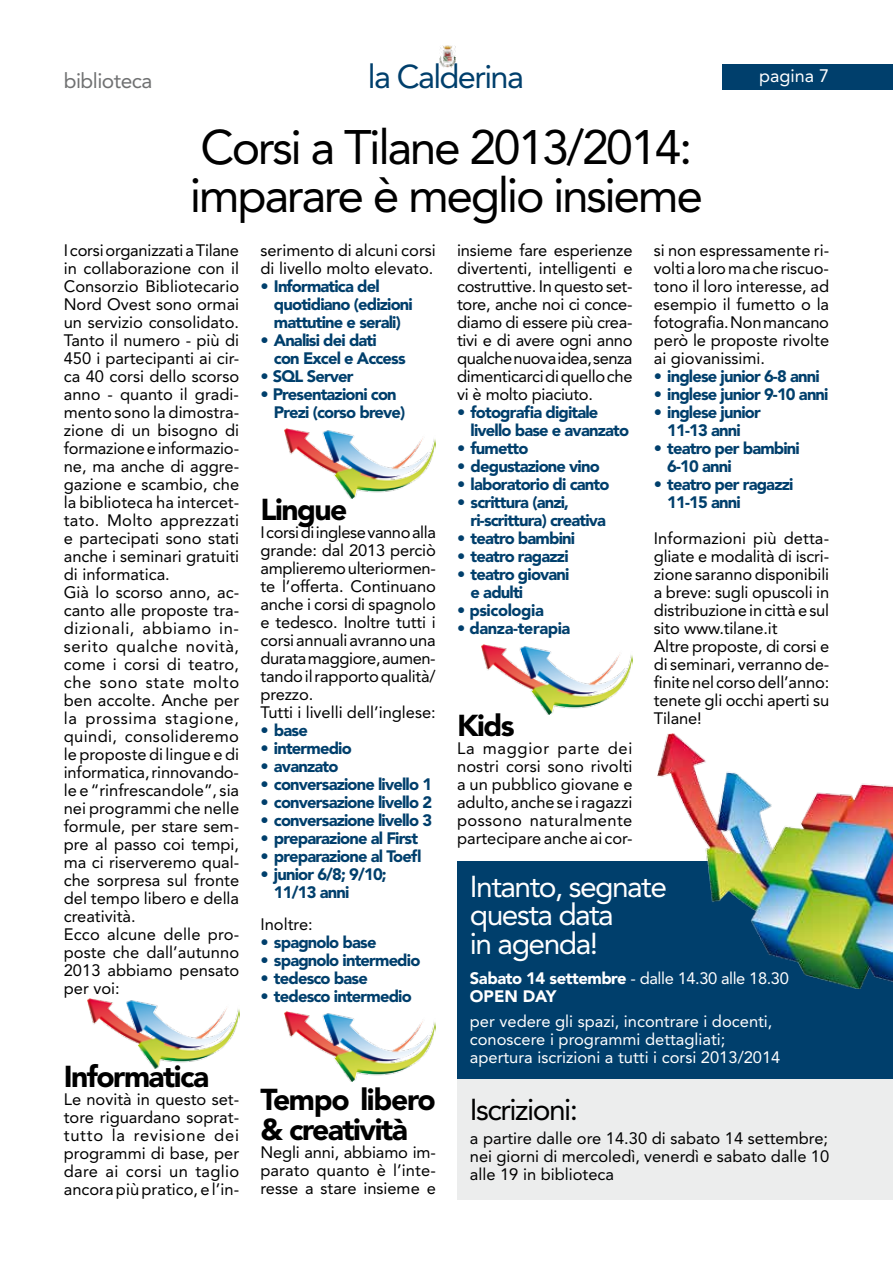
<style>
.page{position:relative;width:893px;height:1263px;background:#fff}
.page>*{position:absolute;margin:0;border:0;box-sizing:border-box;transform-origin:0 0}
.t1{font:48px/48px "Avenir LT Std";letter-spacing:-.05em;color:#000}
.t2{font:32.7px "Avenir LT Std";letter-spacing:-.05em;color:#003f6c}
.t3{font:900 30px/30px "Avenir LT Std";letter-spacing:-.05em;color:#000}
.t4{font:30px/28.5px "Avenir LT Std";letter-spacing:-.05em;color:#fff}
.t5{font:30px "Avenir LT Std";letter-spacing:-.05em;color:#000}
.t6{font:21px "Avenir LT Std";letter-spacing:-.025em;color:#707172}
.t7{font:18px "Avenir LT Std";color:#fff}
.t8{font:16.5px/18px "Avenir LT Std";color:#000;text-align:justify}
.t9{font:900 16.5px/18px "Avenir LT Std";letter-spacing:-.05em;color:#003f6c}
.t10{font:16.5px/18px "Avenir LT Std";color:#fff}
.t11{font:900 16.5px/18px "Avenir LT Std";color:#fff}
.t12{font:900 16.5px "Avenir LT Std";letter-spacing:-.025em;color:#003f6c}
.s1{font-weight:400}
</style>
<div class="page">
<img style="left:439px;top:45px;width:16px;height:22px">
<div style="left:723px;top:64px;width:170px;height:25px;background:#003f6c"></div>
<div style="left:457px;top:861px;width:436px;height:338px;background:#eceded"></div>
<div style="left:457px;top:861px;width:436px;height:218px;background:#003f6c"></div>
<img style="left:285px;top:428px;width:151px;height:70px">
<img style="left:285px;top:1011px;width:151px;height:70px">
<img style="left:88px;top:998px;width:151px;height:70px">
<img style="left:481px;top:644px;width:151px;height:70px">
<img style="left:658px;top:733px;width:235px;height:256px">
<p class="t6" style="left:64px;top:69px;width:90px">biblioteca</p>
<h2 class="t2" style="left:368px;top:58px;width:158px">la Calderina</h2>
<p class="t7" style="left:759px;top:65px;width:72px">pagina 7</p>
<h1 class="t1" style="left:190px;top:123px;width:515px">Corsi a Tilane 2013/2014: imparare è meglio insieme</h1>
<p class="t8" style="left:64px;top:242px;width:177px;text-align:left">I corsi organizzati a Tilane in collaborazione con il<br>Consorzio Bibliotecario<br>Nord Ovest sono ormai un servizio consolidato.<br>Tanto il numero - più di<br>450 i partecipanti ai cir&shy;ca 40 corsi dello scorso anno - quanto il gradi&shy;mento sono la dimostra&shy;zione di un bisogno di formazione e informazio&shy;ne, ma anche di aggre&shy;gazione e scambio, che la biblioteca ha intercet&shy;tato. Molto apprezzati e partecipati sono stati anche i seminari gratuiti di informatica.<br>Già lo scorso anno, ac&shy;canto alle proposte tra&shy;dizionali, abbiamo in&shy;serito qualche novità, come i corsi di teatro, che sono state molto ben accolte. Anche per la prossima stagione, quindi, consolideremo le proposte di lingue e di informatica, rinnovando&shy;le e “rinfrescandole”, sia nei programmi che nelle formule, per stare sem&shy;pre al passo coi tempi, ma ci riserveremo qual&shy;che sorpresa sul fronte del tempo libero e della creatività.<br>Ecco alcune delle pro&shy;poste che dall’autunno<br>2013 abbiamo pensato per voi:</p>
<h3 class="t3" style="left:64px;top:1062px;width:147px">Informatica</h3>
<p class="t8" style="left:64px;top:1091px;width:177px">Le novità in questo set&shy;tore riguardano soprat&shy;tutto la revisione dei programmi di base, per dare ai corsi un taglio ancora più pratico, e l’in-</p>
<p class="t8" style="left:260px;top:242px;width:177px">serimento di alcuni corsi di livello molto elevato.</p>
<p class="t9" style="left:274px;top:277px;width:140px;text-indent:-13px">• Informatica del quotidiano (edizioni mattutine e serali)</p>
<p class="t9" style="left:274px;top:331px;width:133px;text-indent:-13px">• Analisi dei dati con Excel e Access</p>
<p class="t9" style="left:260px;top:367px;width:95px">• SQL Server</p>
<p class="t9" style="left:274px;top:385px;width:133px;text-indent:-13px">• Presentazioni con<br>Prezi (corso breve)</p>
<h3 class="t3" style="left:260px;top:495px;width:88px">Lingue</h3>
<p class="t8" style="left:260px;top:524px;width:177px;text-align:left">I corsi di inglese vanno alla grande: dal 2013 perciò amplieremo ulteriormen&shy;te l’offerta. Continuano anche i corsi di spagnolo e tedesco. Inoltre tutti i corsi annuali avranno una durata maggiore, aumen&shy;tando il rapporto qualità/ prezzo.<br>Tutti i livelli dell’inglese:</p>
<p class="t9" style="left:260px;top:721px;width:49px">• base</p>
<p class="t9" style="left:260px;top:739px;width:93px">• intermedio</p>
<p class="t9" style="left:260px;top:757px;width:79px">• avanzato</p>
<p class="t9" style="left:260px;top:775px;width:173px">• conversazione livello 1</p>
<p class="t9" style="left:260px;top:793px;width:173px">• conversazione livello 2</p>
<p class="t9" style="left:260px;top:811px;width:173px">• conversazione livello 3</p>
<p class="t9" style="left:260px;top:829px;width:159px">• preparazione al First</p>
<p class="t9" style="left:260px;top:847px;width:162px">• preparazione al Toefl</p>
<p class="t9" style="left:274px;top:865px;width:114px;text-indent:-13px">• junior 6/8; 9/10;<br>11/13 anni</p>
<p class="t8" style="left:260px;top:915px;width:54px">Inoltre:</p>
<p class="t9" style="left:260px;top:933px;width:118px">• spagnolo base</p>
<p class="t9" style="left:260px;top:951px;width:161px">• spagnolo intermedio</p>
<p class="t9" style="left:260px;top:969px;width:109px">• tedesco base</p>
<p class="t9" style="left:260px;top:987px;width:153px">• tedesco intermedio</p>
<h3 class="t3" style="left:260px;top:1084px;width:177px">Tempo libero &amp; creatività</h3>
<p class="t8" style="left:260px;top:1143px;width:177px">Negli anni, abbiamo im&shy;parato quanto è l’inte&shy;resse a stare insieme e</p>
<p class="t8" style="left:457px;top:242px;width:177px">insieme fare esperienze divertenti, intelligenti e costruttive. In questo set&shy;tore, anche noi ci conce&shy;diamo di essere più crea&shy;tivi e di avere ogni anno qualche nuova idea, senza dimenticarci di quello che vi è molto piaciuto.</p>
<p class="t9" style="left:471px;top:403px;width:160px;text-indent:-13px">• fotografia digitale livello base e avanzato</p>
<p class="t9" style="left:457px;top:439px;width:73px">• fumetto</p>
<p class="t9" style="left:457px;top:457px;width:144px">• degustazione vino</p>
<p class="t9" style="left:457px;top:475px;width:154px">• laboratorio di canto</p>
<p class="t9" style="left:471px;top:493px;width:137px;text-indent:-13px">• scrittura (anzi, ri-scrittura) creativa</p>
<p class="t9" style="left:457px;top:529px;width:119px">• teatro bambini</p>
<p class="t9" style="left:457px;top:547px;width:113px">• teatro ragazzi</p>
<p class="t9" style="left:471px;top:565px;width:100px;text-indent:-13px">• teatro giovani e adulti</p>
<p class="t12" style="left:457px;top:601px;width:88px">• psicologia</p>
<p class="t12" style="left:457px;top:619px;width:115px">• danza-terapia</p>
<h3 class="t3" style="left:457px;top:711px;width:59px">Kids</h3>
<p class="t8" style="left:457px;top:740px;width:177px">La maggior parte dei nostri corsi sono rivolti a un pubblico giovane e adulto, anche se i ragazzi possono naturalmente partecipare anche ai cor-</p>
<p class="t8" style="left:654px;top:242px;width:177px">si non espressamente ri&shy;volti a loro ma che riscuo&shy;tono il loro interesse, ad esempio il fumetto o la fotografia. Non mancano però le proposte rivolte ai giovanissimi.</p>
<p class="t9" style="left:654px;top:367px;width:167px">• inglese junior 6-8 anni</p>
<p class="t9" style="left:654px;top:385px;width:176px">• inglese junior 9-10 anni</p>
<p class="t9" style="left:654px;top:403px;width:108px;text-align:center">• inglese junior<br>11-13 anni</p>
<p class="t9" style="left:667px;top:439px;width:134px;text-indent:-13px">• teatro per bambini<br>6-10 anni</p>
<p class="t9" style="left:667px;top:475px;width:128px;text-indent:-13px">• teatro per ragazzi<br>11-15 anni</p>
<p class="t8" style="left:654px;top:530px;width:177px;text-align:left">Informazioni più detta&shy;gliate e modalità di iscri&shy;zione saranno disponibili a breve: sugli opuscoli in distribuzione in città e sul sito www.tilane.it<br>Altre proposte, di corsi e di seminari, verranno de&shy;finite nel corso dell’anno: tenete gli occhi aperti su<br>Tilane!</p>
<h3 class="t4" style="left:470px;top:872px;width:199px">Intanto, segnate questa data<br>in agenda!</h3>
<p class="t11" style="left:470px;top:969px;width:320px">Sabato 14 settembre <span class="s1">- dalle 14.30 alle 18.30<br></span>OPEN DAY</p>
<p class="t10" style="left:470px;top:1012px;width:312px">per vedere gli spazi, incontrare i docenti, conoscere i programmi dettagliati; apertura iscrizioni a tutti i corsi 2013/2014</p>
<h3 class="t5" style="left:470px;top:1092px;width:110px">Iscrizioni:</h3>
<p class="t8" style="left:470px;top:1129px;width:361px">a partire dalle ore 14.30 di sabato 14 settembre; nei giorni di mercoledì, venerdì e sabato dalle 10 alle 19 in biblioteca</p>
</div>
